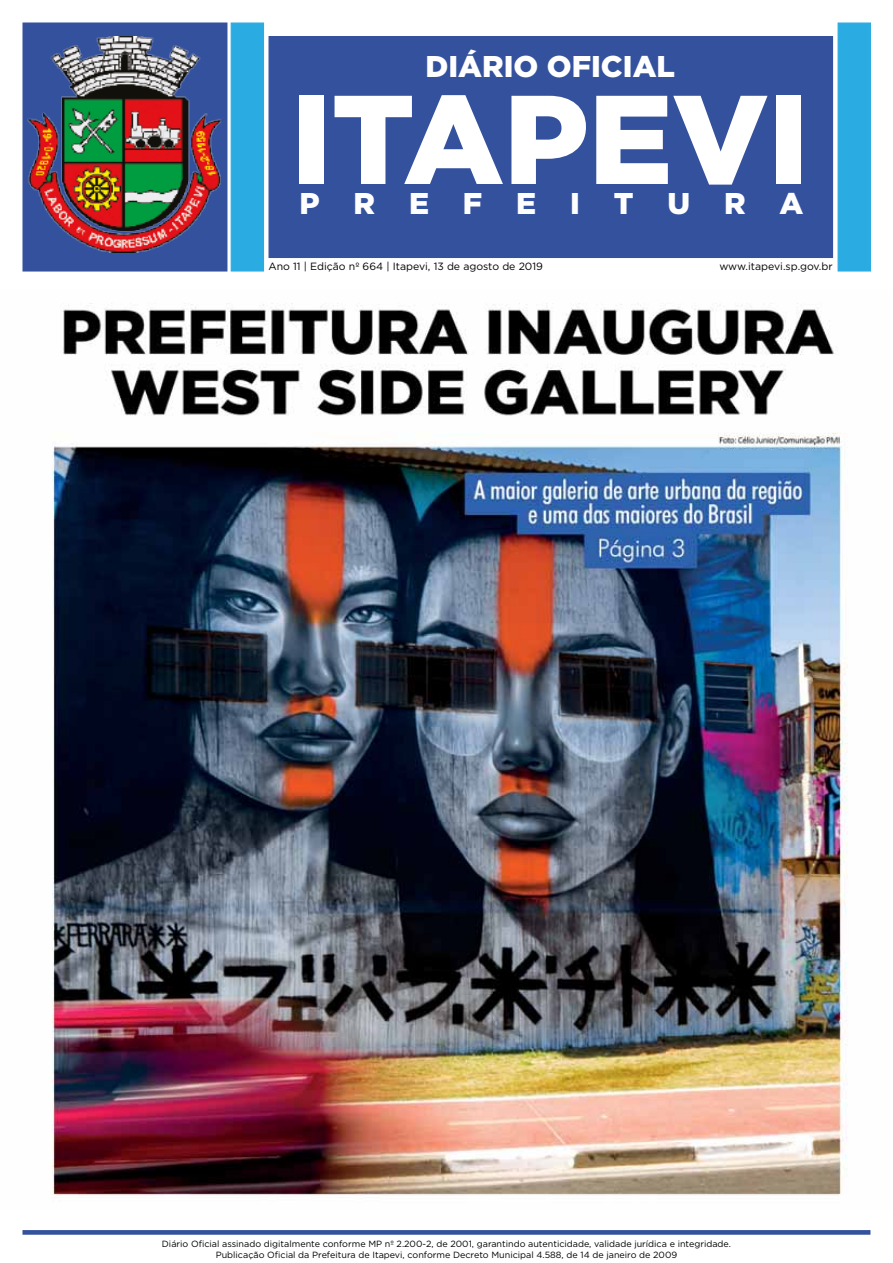
<style>
.page{position:relative;width:893px;height:1263px;background:#fff}
.page>*{position:absolute;margin:0;border:0;box-sizing:border-box;transform-origin:0 0}
.t1{font:900 126px "Gotham";color:#fff}
.t2{font:900 30px "Gotham";color:#fff}
.t3{font:900 30px "Gotham";letter-spacing:1.13em;color:#fff}
.t4{font:10.5px "Gotham";color:#000}
.t5{font:9px/10.8px "Gotham";color:#000;text-align:center}
</style>
<div class="page">
<svg style="left:22px;top:1230px;width:848px;height:5px;background:#415ca2"></svg>
<div style="left:268px;top:36px;width:565px;height:222px;background:#34519e"></div>
<div style="left:23px;top:23px;width:204px;height:248px;background:#34519e"></div>
<img style="left:26px;top:36px;width:196px;height:217px">
<div style="left:22px;top:22px;width:205px;height:250px;border:1px solid #34519e"></div>
<div style="left:231px;top:22px;width:33px;height:250px;background:#2aace3"></div>
<div style="left:837px;top:22px;width:34px;height:250px;background:#2aace3;border:1px solid #2aace3"></div>
<img style="left:52px;top:303px;width:796px;height:892px">
<h2 class="t2" style="left:425px;top:45px;width:251px">DIÁRIO OFICIAL</h2>
<h1 class="t1" style="left:290px;top:53px;width:520px">ITAPEVI</h1>
<h2 class="t3" style="left:299px;top:183px;width:505px">PREFEITURA</h2>
<p class="t4" style="left:268px;top:259px;width:276px">Ano 11 | Edição nº 664 | Itapevi, 13 de agosto de 2019</p>
<p class="t4" style="left:719px;top:259px;width:115px">www.itapevi.sp.gov.br</p>
<p class="t5" style="left:162px;top:1238px;width:571px">Diário Oficial assinado digitalmente conforme MP nº 2.200-2, de 2001, garantindo autenticidade, validade jurídica e integridade.<br>Publicação Oficial da Prefeitura de Itapevi, conforme Decreto Municipal 4.588, de 14 de janeiro de 2009</p>
</div>
